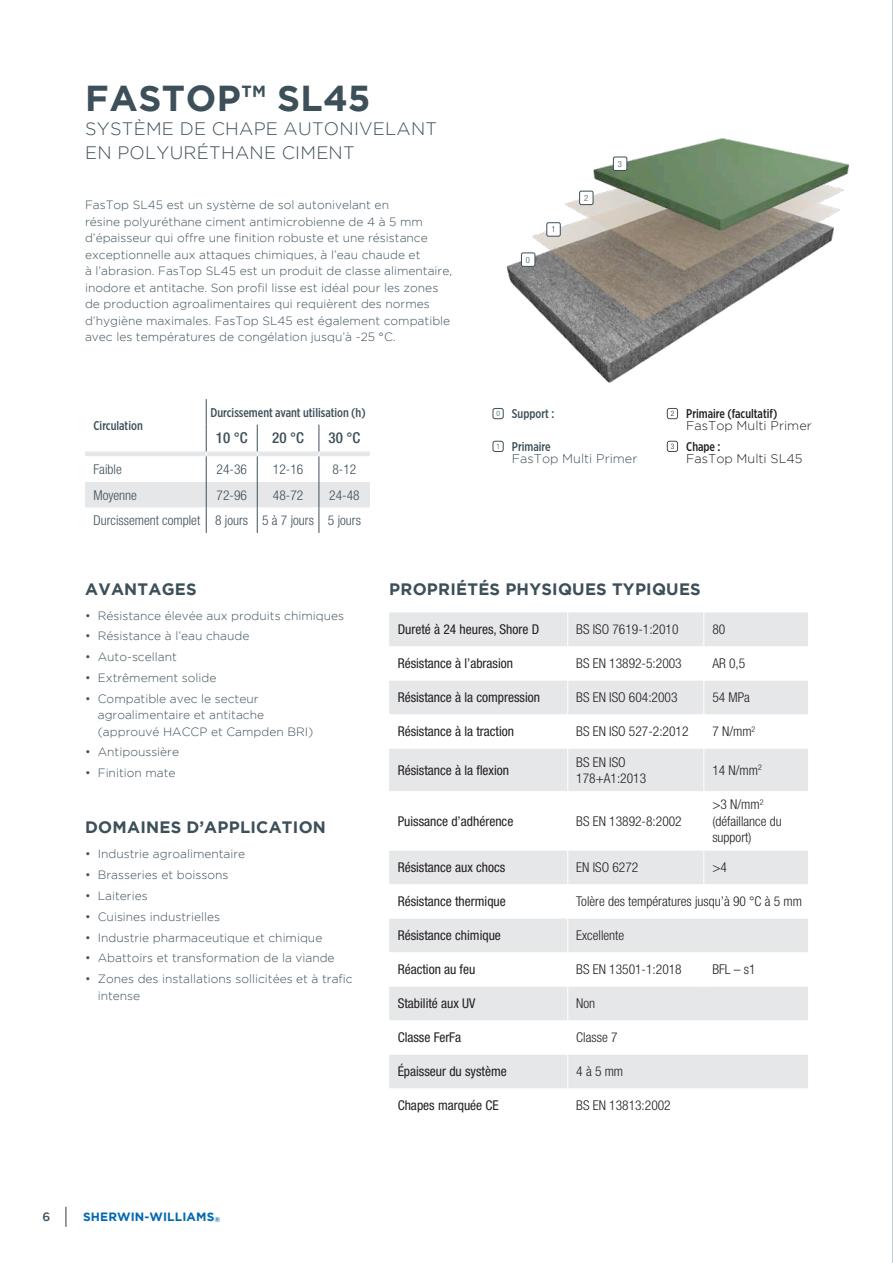
<style>
.page{position:relative;width:893px;height:1263px;background:#fff}
.page>*{position:absolute;margin:0;border:0;box-sizing:border-box;transform-origin:0 0}
.t1{font:700 36px "Gotham";letter-spacing:.015em;color:#3d4f59}
.t2{font:300 18px "Gotham";letter-spacing:.015em;color:#3d4f59}
.Section_title{font:700 16.5px "Gotham";letter-spacing:.015em;color:#3d4f59}
.t3{font:500 condensed 15px "Helvetica Neue LT Pro";color:#3d4f59}
.t4{font:300 condensed 13.5px/16.2px "Helvetica Neue LT Pro";color:#231f20}
.t5{font:condensed 13.5px "Helvetica Neue LT Pro";color:#231f20}
.t6{font:300 condensed 13.5px "Helvetica Neue LT Pro";color:#3d4f59}
.t7{font:500 12.6px "Gotham X Narrow";color:#3d4f59}
.t8{font:300 12.6px "Gotham";color:#231f20}
.t9{font:500 12.6px "Gotham X Narrow";color:#231f20}
.t10{font:300 12.6px "Gotham";color:#3d4f59}
.t11{font:300 12px/16.5px "Gotham";color:#3d4f59}
.t12{font:700 12px "Gotham";letter-spacing:.01em;color:#0168b3}
.t13{font:500 12px "Gotham";color:#3d4f59}
.t14{font:300 condensed 8.55px "Helvetica Neue LT Pro";color:#3d4f59}
.t15{font:300 condensed 7.5px "Helvetica Neue LT Pro";color:#231f20}
.t16{font:300 condensed 7.5px "Helvetica Neue LT Pro";color:#3d4f59}
.s1{font-size:7.05px}
</style>
<div class="page">
<svg style="left:65px;top:1207px;width:1px;height:20px"></svg>
<img style="left:506px;top:138px;width:344px;height:245px">
<div style="left:521px;top:253px;width:14px;height:13px;background:#fff;border-radius:2px"></div>
<div style="left:521px;top:253px;width:14px;height:13px;border:1px solid #3d4f59;border-radius:2px"></div>
<div style="left:547px;top:223px;width:13px;height:13px;background:#fff;border-radius:2px"></div>
<div style="left:547px;top:223px;width:13px;height:13px;border:1px solid #3d4f59;border-radius:2px"></div>
<div style="left:613px;top:157px;width:14px;height:13px;background:#fff;border-radius:2px"></div>
<div style="left:613px;top:157px;width:14px;height:14px;border:1px solid #3d4f59;border-radius:2px"></div>
<div style="left:389px;top:612px;width:419px;height:34px;background:#e6e7e9"></div>
<svg style="left:389px;top:681px;width:419px;height:407px;fill:#e6e7e9"></svg>
<hr style="left:567px;top:612px;width:1px;height:34px;background:#fff">
<hr style="left:703px;top:612px;width:1px;height:34px;background:#fff">
<hr style="left:567px;top:680px;width:1px;height:34px;background:#fff">
<hr style="left:703px;top:680px;width:1px;height:34px;background:#fff">
<hr style="left:567px;top:714px;width:1px;height:34px;background:#fff">
<hr style="left:703px;top:714px;width:1px;height:34px;background:#fff">
<hr style="left:567px;top:748px;width:1px;height:43px;background:#fff">
<hr style="left:703px;top:748px;width:1px;height:43px;background:#fff">
<hr style="left:567px;top:791px;width:1px;height:59px;background:#fff">
<hr style="left:703px;top:791px;width:1px;height:59px;background:#fff">
<hr style="left:567px;top:850px;width:1px;height:34px;background:#fff">
<hr style="left:703px;top:850px;width:1px;height:34px;background:#fff">
<hr style="left:567px;top:884px;width:1px;height:34px;background:#fff">
<hr style="left:567px;top:918px;width:1px;height:34px;background:#fff">
<hr style="left:567px;top:952px;width:1px;height:34px;background:#fff">
<hr style="left:703px;top:952px;width:1px;height:34px;background:#fff">
<hr style="left:567px;top:986px;width:1px;height:34px;background:#fff">
<hr style="left:567px;top:1020px;width:1px;height:34px;background:#fff">
<hr style="left:567px;top:1054px;width:1px;height:34px;background:#fff">
<svg style="left:85px;top:399px;width:285px;height:134px"></svg>
<div style="left:667px;top:408px;width:11px;height:11px;border:1px solid #3d4f59;border-radius:2px"></div>
<div style="left:493px;top:441px;width:10px;height:11px;border:1px solid #3d4f59;border-radius:2px"></div>
<div style="left:493px;top:408px;width:10px;height:11px;border:1px solid #3d4f59;border-radius:2px"></div>
<div style="left:667px;top:441px;width:11px;height:11px;border:1px solid #3d4f59;border-radius:2px"></div>
<div style="left:580px;top:191px;width:13px;height:14px;background:#fff;border-radius:2px"></div>
<div style="left:579px;top:191px;width:14px;height:14px;border:1px solid #3d4f59;border-radius:2px"></div>
<hr style="left:892px;top:0;width:1px;height:1263px;background:#3d4f59">
<p class="t1" style="left:85px;top:78px;width:287px">FASTOP™ SL45</p>
<p class="t2" style="left:85px;top:119px;width:354px">SYSTÈME DE CHAPE AUTONIVELANT</p>
<p class="t2" style="left:85px;top:143px;width:271px">EN POLYURÉTHANE CIMENT</p>
<p class="t11" style="left:85px;top:197px;width:369px">FasTop SL45 est un système de sol autonivelant en<br>résine polyuréthane ciment antimicrobienne de 4 à 5 mm d’épaisseur qui offre une finition robuste et une résistance exceptionnelle aux attaques chimiques, à l’eau chaude et<br>à l’abrasion. FasTop SL45 est un produit de classe alimentaire, inodore et antitache. Son profil lisse est idéal pour les zones de production agroalimentaires qui requièrent des normes d’hygiène maximales. FasTop SL45 est également compatible avec les températures de congélation jusqu’à ‑25 °C.</p>
<p class="t7" style="left:94px;top:418px;width:51px">Circulation</p>
<p class="t7" style="left:211px;top:405px;width:157px">Durcissement avant utilisation (h)</p>
<p class="t3" style="left:216px;top:429px;width:33px">10 °C</p>
<p class="t3" style="left:272px;top:429px;width:33px">20 °C</p>
<p class="t3" style="left:329px;top:429px;width:33px">30 °C</p>
<p class="t6" style="left:94px;top:461px;width:30px">Faible</p>
<p class="t6" style="left:217px;top:461px;width:32px">24‑36</p>
<p class="t6" style="left:273px;top:461px;width:32px">12‑16</p>
<p class="t6" style="left:332px;top:461px;width:25px">8‑12</p>
<p class="t6" style="left:94px;top:487px;width:45px">Moyenne</p>
<p class="t6" style="left:217px;top:487px;width:32px">72‑96</p>
<p class="t6" style="left:273px;top:487px;width:32px">48‑72</p>
<p class="t6" style="left:329px;top:487px;width:32px">24‑48</p>
<p class="t6" style="left:94px;top:512px;width:108px">Durcissement complet</p>
<p class="t6" style="left:215px;top:512px;width:34px">8 jours</p>
<p class="t6" style="left:262px;top:512px;width:53px">5 à 7 jours</p>
<p class="t6" style="left:328px;top:512px;width:34px">5 jours</p>
<p class="t14" style="left:526px;top:255px;width:6px">0</p>
<p class="t14" style="left:551px;top:225px;width:6px">1</p>
<p class="t14" style="left:584px;top:193px;width:6px">2</p>
<p class="t14" style="left:618px;top:159px;width:6px">3</p>
<p class="t16" style="left:496px;top:409px;width:5px">0</p>
<p class="t16" style="left:496px;top:442px;width:5px">1</p>
<p class="t7" style="left:512px;top:406px;width:44px">Support :</p>
<p class="t7" style="left:512px;top:439px;width:40px">Primaire</p>
<p class="t10" style="left:512px;top:452px;width:127px">FasTop Multi Primer</p>
<p class="t15" style="left:671px;top:409px;width:5px">2</p>
<p class="t15" style="left:671px;top:442px;width:5px">3</p>
<p class="t9" style="left:686px;top:406px;width:93px">Primaire (facultatif)</p>
<p class="t8" style="left:686px;top:419px;width:127px">FasTop Multi Primer</p>
<p class="t9" style="left:686px;top:439px;width:36px">Chape :</p>
<p class="t8" style="left:686px;top:452px;width:118px">FasTop Multi SL45</p>
<p class="Section_title" style="left:85px;top:579px;width:113px">AVANTAGES</p>
<p class="t11" style="left:85px;top:607px;width:261px">• Résistance élevée aux produits chimiques</p>
<p class="t11" style="left:85px;top:628px;width:166px">• Résistance à l’eau chaude</p>
<p class="t11" style="left:85px;top:648px;width:93px">• Auto‑scellant</p>
<p class="t11" style="left:85px;top:669px;width:133px">• Extrêmement solide</p>
<p class="t11" style="left:98px;top:690px;width:217px;text-indent:-13px">• Compatible avec le secteur agroalimentaire et antitache (approuvé HACCP et Campden BRI)</p>
<p class="t11" style="left:85px;top:744px;width:96px">• Antipoussière</p>
<p class="t11" style="left:85px;top:764px;width:92px">• Finition mate</p>
<p class="Section_title" style="left:85px;top:818px;width:242px">DOMAINES D’APPLICATION</p>
<p class="t11" style="left:85px;top:846px;width:162px">• Industrie agroalimentaire</p>
<p class="t11" style="left:85px;top:867px;width:145px">• Brasseries et boissons</p>
<p class="t11" style="left:85px;top:887px;width:64px">• Laiteries</p>
<p class="t11" style="left:85px;top:908px;width:136px">• Cuisines industrielles</p>
<p class="t11" style="left:85px;top:929px;width:239px">• Industrie pharmaceutique et chimique</p>
<p class="t11" style="left:85px;top:950px;width:251px">• Abattoirs et transformation de la viande</p>
<p class="t11" style="left:98px;top:970px;width:256px;text-indent:-13px">• Zones des installations sollicitées et à trafic intense</p>
<p class="Section_title" style="left:389px;top:579px;width:313px">PROPRIÉTÉS PHYSIQUES TYPIQUES</p>
<p class="t5" style="left:398px;top:622px;width:143px">Dureté à 24 heures, Shore D</p>
<p class="t4" style="left:576px;top:621px;width:104px">BS ISO 7619‑1:2010</p>
<p class="t4" style="left:712px;top:621px;width:14px">80</p>
<p class="t5" style="left:398px;top:656px;width:117px">Résistance à l’abrasion</p>
<p class="t4" style="left:576px;top:655px;width:107px">BS EN 13892‑5:2003</p>
<p class="t4" style="left:712px;top:655px;width:34px">AR 0,5</p>
<p class="t5" style="left:398px;top:690px;width:144px">Résistance à la compression</p>
<p class="t4" style="left:576px;top:689px;width:103px">BS EN ISO 604:2003</p>
<p class="t4" style="left:712px;top:689px;width:39px">54 MPa</p>
<p class="t5" style="left:398px;top:724px;width:118px">Résistance à la traction</p>
<p class="t4" style="left:576px;top:723px;width:114px">BS EN ISO 527‑2:2012</p>
<p class="t4" style="left:712px;top:723px;width:45px">7 N/mm<sup>2</sup></p>
<p class="t5" style="left:398px;top:762px;width:113px">Résistance à la flexion</p>
<p class="t4" style="left:576px;top:754px;width:71px">BS EN ISO<br>178+A1:2013</p>
<p class="t4" style="left:712px;top:762px;width:51px">14 N/mm<sup>2</sup></p>
<p class="t5" style="left:398px;top:813px;width:117px">Puissance d’adhérence</p>
<p class="t4" style="left:576px;top:813px;width:107px">BS EN 13892‑8:2002</p>
<p class="t4" style="left:712px;top:796px;width:53px">&gt;3 N/mm<sup>2</sup></p>
<p class="t4" style="left:712px;top:813px;width:71px">(défaillance du support)</p>
<p class="t5" style="left:398px;top:860px;width:109px">Résistance aux chocs</p>
<p class="t4" style="left:576px;top:859px;width:64px">EN ISO 6272</p>
<p class="t4" style="left:712px;top:859px;width:16px">&gt;4</p>
<p class="t5" style="left:398px;top:894px;width:110px">Résistance thermique</p>
<p class="t4" style="left:576px;top:893px;width:227px">Tolère des températures jusqu’à 90 °C à 5 mm</p>
<p class="t5" style="left:398px;top:928px;width:105px">Résistance chimique</p>
<p class="t4" style="left:576px;top:927px;width:49px">Excellente</p>
<p class="t5" style="left:398px;top:962px;width:79px">Réaction au feu</p>
<p class="t4" style="left:576px;top:961px;width:107px">BS EN 13501‑1:2018</p>
<p class="t4" style="left:712px;top:961px;width:45px">BFL – s1</p>
<p class="t5" style="left:398px;top:996px;width:79px">Stabilité aux UV</p>
<p class="t4" style="left:576px;top:995px;width:20px">Non</p>
<p class="t5" style="left:398px;top:1030px;width:65px">Classe FerFa</p>
<p class="t4" style="left:576px;top:1029px;width:43px">Classe 7</p>
<p class="t5" style="left:398px;top:1064px;width:111px">Épaisseur du système</p>
<p class="t4" style="left:576px;top:1063px;width:48px">4 à 5 mm</p>
<p class="t5" style="left:398px;top:1098px;width:103px">Chapes marquée CE</p>
<p class="t4" style="left:576px;top:1097px;width:96px">BS EN 13813:2002</p>
<p class="t13" style="left:43px;top:1210px;width:9px">6</p>
<p class="t12" style="left:83px;top:1210px;width:139px">SHERWIN-WILLIAMS<span class="s1">®</span></p>
</div>
